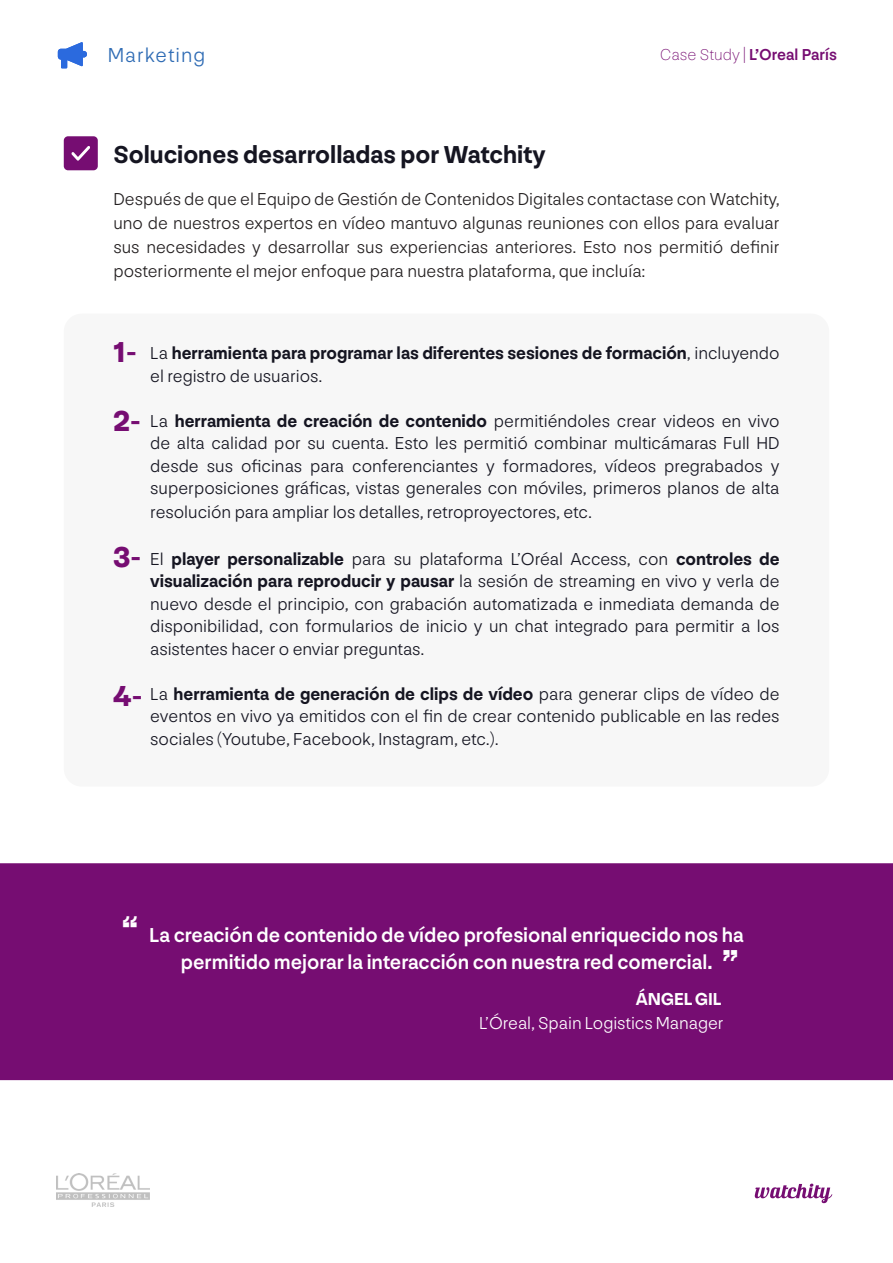
<style>
.page{position:relative;width:893px;height:1263px;background:#fff}
.page>*{position:absolute;margin:0;border:0;box-sizing:border-box;transform-origin:0 0}
.cometes-quote{font:700 36px "NN Forever Grotesk STD";color:#fff}
.num-destacat-llistat{font:900 30px "NN Forever Grotesk STD";color:#760d72}
.Subtítuo-1{font:700 25.5px "NN Forever Grotesk STD";color:#151521}
.quote{font:500 21px/27px "NN Forever Grotesk STD";color:#fff;text-align:center}
.Formato-documento{font:300 21px "NN Forever Grotesk STD";letter-spacing:.05em;color:#2e6bb4}
.bullet-points{font:300 18px/22.5px "NN Forever Grotesk STD";color:#151521;text-align:justify}
.texto-parrafo{font:300 18px/24px "NN Forever Grotesk STD";color:#231f20;text-align:justify}
.bullet-points-2{font:700 18px/22.5px "NN Forever Grotesk STD";color:#151521}
.posición-autor-quote{font:300 18px "NN Forever Grotesk STD";color:#fff}
.nombre-autor-quote{font:700 18px "NN Forever Grotesk STD";color:#fff}
.t1{font:500 16.5px "NN Forever Grotesk STD";color:#760d72}
.s1{font-weight:100}
.s2{font-weight:300}
.s3{font-weight:700}
</style>
<div class="page">
<svg style="left:755px;top:1183px;width:77px;height:20px"></svg>
<img style="left:56px;top:1174px;width:93px;height:32px">
<svg style="left:58px;top:42px;width:29px;height:26px"></svg>
<div style="left:64px;top:314px;width:765px;height:472px;background:#f7f7f7;border-radius:18px"></div>
<div style="left:0;top:863px;width:893px;height:217px;background:#760d72"></div>
<div style="left:64px;top:136px;width:34px;height:34px;background:#760d72;border-radius:4px"></div>
<svg style="left:71px;top:146px;width:19px;height:15px"></svg>
<p class="Formato-documento" style="left:108px;top:43px;width:99px">Marketing</p>
<p class="Formato-documento" style="left:105px;top:53px;width:75px">&amp; Sales</p>
<p class="Subtítuo-1" style="left:113px;top:139px;width:434px">Soluciones desarrolladas por Watchity</p>
<p class="t1" style="left:660px;top:44px;width:178px"><span class="s1">Case Study |</span> L’Oreal París</p>
<p class="texto-parrafo" style="left:113px;top:187px;width:668px">Después de que el Equipo de Gestión de Contenidos Digitales contactase con Watchity, uno de nuestros expertos en vídeo mantuvo algunas reuniones con ellos para evaluar sus necesidades y desarrollar sus experiencias anteriores. Esto nos permitió definir posteriormente el mejor enfoque para nuestra plataforma, que incluía:</p>
<p class="num-destacat-llistat" style="left:113px;top:333px;width:25px">1-</p>
<p class="num-destacat-llistat" style="left:113px;top:401px;width:29px">2-</p>
<p class="num-destacat-llistat" style="left:113px;top:538px;width:30px">3-</p>
<p class="num-destacat-llistat" style="left:113px;top:676px;width:31px">4-</p>
<p class="bullet-points-2" style="left:150px;top:342px;width:631px"><span class="s2">La</span> herramienta para programar las diferentes sesiones de formación<span class="s2">, incluyendo el registro de usuarios.</span></p>
<p class="bullet-points" style="left:150px;top:409px;width:631px;line-height:23px">La <span class="s3">herramienta de creación de contenido</span> permitiéndoles crear videos en vivo de alta calidad por su cuenta. Esto les permitió combinar multicámaras Full HD desde sus oficinas para conferenciantes y formadores, vídeos pregrabados y superposiciones gráficas, vistas generales con móviles, primeros planos de alta resolución para ampliar los detalles, retroproyectores, etc.</p>
<p class="bullet-points" style="left:150px;top:547px;width:631px">El <span class="s3">player personalizable</span> para su plataforma L’Oréal Access, con <span class="s3">controles de visualización para reproducir y pausar</span> la sesión de streaming en vivo y verla de nuevo desde el principio, con grabación automatizada e inmediata demanda de disponibilidad, con formularios de inicio y un chat integrado para permitir a los asistentes hacer o enviar preguntas.</p>
<p class="bullet-points" style="left:150px;top:682px;width:631px">La <span class="s3">herramienta de generación de clips de vídeo</span> para generar clips de vídeo de eventos en vivo ya emitidos con el fin de crear contenido publicable en las redes sociales (Youtube, Facebook, Instagram, etc.).</p>
<p class="cometes-quote" style="left:122px;top:907px;width:19px">“</p>
<p class="quote" style="left:149px;top:921px;width:596px">La creación de contenido de vídeo profesional enriquecido nos ha permitido mejorar la interacción con nuestra red comercial.</p>
<p class="cometes-quote" style="left:722px;top:940px;width:19px">”</p>
<p class="nombre-autor-quote" style="left:636px;top:988px;width:87px">ÁNGEL GIL</p>
<p class="posición-autor-quote" style="left:479px;top:1012px;width:246px">L’Óreal, Spain Logistics Manager</p>
</div>
